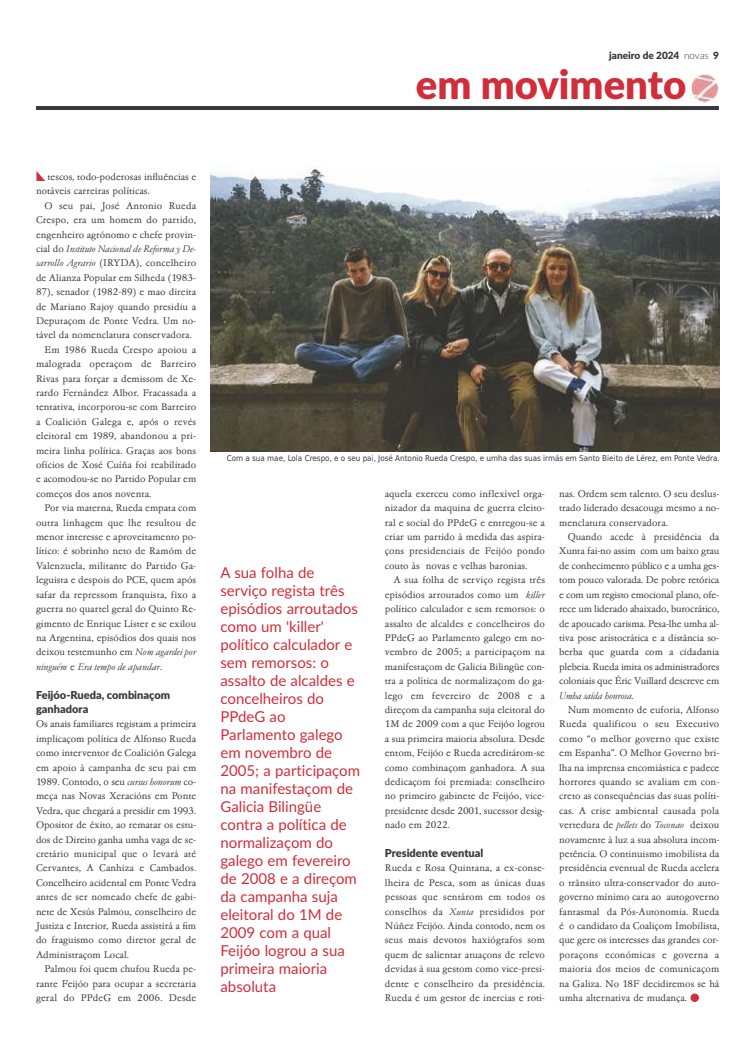
<style>
.page{position:relative;width:755px;height:1049px;background:#fff}
.page>*{position:absolute;margin:0;border:0;box-sizing:border-box;transform-origin:0 0}
.t1{font:900 40px "Lato";color:#d12e3b}
.t2{font:15px/18px "Lato";color:#d12e3b}
.t3{font:900 11px/14.4px "Lato";color:#39383a}
.t4{font:300 10px/14.4px "Garamond No 4 TOT";color:#39383a;text-align:justify}
.t5{font:italic 300 10px "Garamond No 4 TOT";letter-spacing:-.005em;color:#39383a}
.t6{font:900 10px "Lato";color:#39383a}
.t7{font:8px "DejaVu Sans Condensed";color:#39383a}
.s1{font-weight:300}
.s2{font-style:normal}
.s3{font-style:italic}
</style>
<div class="page">
<img style="left:690px;top:74px;width:28px;height:29px">
<hr style="left:36px;top:106px;width:682px;height:4px;background:#39383a">
<img style="left:210px;top:168px;width:508px;height:284px">
<svg style="left:36px;top:171px;width:9px;height:10px"></svg>
<div style="left:690px;top:993px;width:8px;height:9px;background:#d12e3b;border-radius:50%"></div>
<p class="t6" style="left:608px;top:50px;width:111px">janeiro de 2024 <span class="s1">novas</span> 9</p>
<h1 class="t1" style="left:415px;top:62px;width:272px">em movimento</h1>
<p class="t4" style="left:36px;top:169px;width:161px;text-indent:12px">tescos, todo-poderosas influências e notáveis carreiras políticas.</p>
<p class="t4" style="left:45px;top:198px;width:153px">O seu pai, José Antonio Rueda</p>
<p class="t4" style="left:36px;top:213px;width:161px">Crespo, era um homem do partido,</p>
<p class="t4" style="left:36px;top:227px;width:161px">engenheiro agrónomo e chefe provin-</p>
<p class="t5" style="left:36px;top:243px;width:161px"><span class="s2">cial do</span> Instituto Nacional de Reforma y De-</p>
<p class="t4" style="left:36px;top:256px;width:161px"><span class="s3">sarrollo Agrario</span> (IRYDA), concelheiro</p>
<p class="t4" style="left:36px;top:270px;width:161px">de Alianza Popular em Silheda (1983-</p>
<p class="t4" style="left:36px;top:285px;width:161px">87), senador (1982-89) e mao direita</p>
<p class="t4" style="left:36px;top:299px;width:161px">de Mariano Rajoy quando presidiu a</p>
<p class="t4" style="left:36px;top:313px;width:161px">Deputaçom de Ponte Vedra. Um no-</p>
<p class="t4" style="left:36px;top:328px;width:157px">tável da nomenclatura conservadora.</p>
<p class="t4" style="left:45px;top:342px;width:153px">Em 1986 Rueda Crespo apoiou a</p>
<p class="t4" style="left:36px;top:357px;width:161px">malograda operaçom de Barreiro</p>
<p class="t4" style="left:36px;top:371px;width:161px">Rivas para forçar a demissom de Xe-</p>
<p class="t4" style="left:36px;top:385px;width:161px">rardo Fernández Albor. Fracassada a</p>
<p class="t4" style="left:36px;top:400px;width:161px">tentativa, incorporou-se com Barreiro</p>
<p class="t4" style="left:36px;top:414px;width:161px">a Coalición Galega e, após o revés</p>
<p class="t4" style="left:36px;top:429px;width:161px">eleitoral em 1989, abandonou a pri-</p>
<p class="t4" style="left:36px;top:443px;width:161px">meira linha política. Graças aos bons</p>
<p class="t4" style="left:36px;top:457px;width:161px">ofícios de Xosé Cuíña foi reabilitado</p>
<p class="t4" style="left:36px;top:472px;width:161px">e acomodou-se no Partido Popular em</p>
<p class="t4" style="left:36px;top:486px;width:117px">começos dos anos noventa.</p>
<p class="t4" style="left:45px;top:501px;width:153px">Por via materna, Rueda empata com</p>
<p class="t4" style="left:36px;top:515px;width:161px">outra linhagem que lhe resultou de</p>
<p class="t4" style="left:36px;top:529px;width:161px">menor interesse e aproveitamento po-</p>
<p class="t4" style="left:36px;top:544px;width:161px">lítico: é sobrinho neto de Ramóm de</p>
<p class="t4" style="left:36px;top:558px;width:161px">Valenzuela, militante do Partido Ga-</p>
<p class="t4" style="left:36px;top:573px;width:161px">leguista e despois do PCE, quem após</p>
<p class="t4" style="left:36px;top:587px;width:161px">safar da repressom franquista, fixo a</p>
<p class="t4" style="left:36px;top:601px;width:161px">guerra no quartel geral do Quinto Re-</p>
<p class="t4" style="left:36px;top:616px;width:161px">gimento de Enrique Líster e se exilou</p>
<p class="t4" style="left:36px;top:630px;width:161px">na Argentina, episódios dos quais nos</p>
<p class="t4" style="left:36px;top:645px;width:161px">deixou testemunho em <span class="s3">Nom agardei por</span></p>
<p class="t5" style="left:36px;top:660px;width:128px">ninguém <span class="s2">e</span> Era tempo de apandar<span class="s2">.</span></p>
<p class="t3" style="left:36px;top:687px;width:136px">Feijóo-Rueda, combinaçom ganhadora</p>
<p class="t4" style="left:36px;top:717px;width:162px">Os anais familiares registam a primeira implicaçom política de Alfonso Rueda como interventor de Coalición Galega em apoio à campanha de seu pai em 1989. Contodo, o seu <span class="s3">cursus honorum</span> co&shy;meça nas Novas Xeracións em Ponte Vedra, que chegará a presidir em 1993.<br>Opositor de êxito, ao rematar os estu&shy;dos de Direito ganha umha vaga de se&shy;cretário municipal que o levará até Cervantes, A Canhiza e Cambados.<br>Concelheiro acidental em Ponte Vedra antes de ser nomeado chefe de gabi&shy;nete de Xesús Palmou, conselheiro de Justiza e Interior, Rueda assistirá a fim do fraguismo como diretor geral de Administraçom Local.</p>
<p class="t4" style="left:36px;top:961px;width:162px;text-indent:9px">Palmou foi quem chufou Rueda pe&shy;rante Feijóo para ocupar a secretaria geral do PPdeG em 2006. Desde</p>
<p class="t7" style="left:226px;top:453px;width:494px">Com a sua mae, Lola Crespo, e o seu pai, José Antonio Rueda Crespo, e umha das suas irmás em Santo Bieito de Lérez, em Ponte Vedra.</p>
<p class="t2" style="left:220px;top:564px;width:141px">A sua folha de serviço regista três episódios arroutados como um 'killer' político calculador e sem remorsos: o assalto de alcaldes e concelheiros do<br>PPdeG ao<br>Parlamento galego em novembro de<br>2005; a participaçom na manifestaçom de<br>Galicia Bilingüe contra a política de normalizaçom do galego em fevereiro de 2008 e a direçom da campanha suja eleitoral do 1M de<br>2009 com a qual<br>Feijóo logrou a sua primeira maioria absoluta</p>
<p class="t4" style="left:384px;top:486px;width:161px">aquela exerceu como inflexível orga&shy;nizador da maquina de guerra eleito&shy;ral e social do PPdeG e entregou-se a criar um partido à medida das aspira&shy;çons presidenciais de Feijóo pondo couto às novas e velhas baronias.</p>
<p class="t4" style="left:384px;top:573px;width:161px;text-indent:9px">A sua folha de serviço regista três episódios arroutados como um <span class="s3">killer </span>político calculador e sem remorsos: o assalto de alcaldes e concelheiros do PPdeG ao Parlamento galego em no&shy;vembro de 2005; a participaçom na manifestaçom de Galicia Bilingüe con&shy;tra a política de normalizaçom do ga&shy;lego em fevereiro de 2008 e a direçom da campanha suja eleitoral do 1M de 2009 com a que Feijóo logrou a sua primeira maioria absoluta. Desde entom, Feijóo e Rueda acreditárom-se como combinaçom ganhadora. A sua dedicaçom foi premiada: conselheiro no primeiro gabinete de Feijóo, vice&shy;presidente desde 2001, sucessor desig&shy;nado em 2022.</p>
<p class="t3" style="left:384px;top:846px;width:100px">Presidente eventual</p>
<p class="t4" style="left:384px;top:861px;width:161px">Rueda e Rosa Quintana, a ex-conse&shy;lheira de Pesca, som as únicas duas pessoas que sentárom em todos os conselhos da <span class="s3">Xunta</span> presididos por Núñez Feijóo. Ainda contodo, nem os seus mais devotos haxiógrafos som quem de salientar atuaçons de relevo devidas à sua gestom como vice-presi&shy;dente e conselheiro da presidência.<br>Rueda é um gestor de inercias e roti-</p>
<p class="t4" style="left:558px;top:486px;width:161px">nas. Ordem sem talento. O seu deslus&shy;trado liderado desacouga mesmo a no&shy;menclatura conservadora.</p>
<p class="t4" style="left:558px;top:529px;width:161px;text-indent:9px">Quando acede à presidência da Xunta fai-no assim com um baixo grau de conhecimento público e a umha ges&shy;tom pouco valorada. De pobre retórica e com um registo emocional plano, ofe&shy;rece um liderado abaixado, burocrático, de apoucado carisma. Pesa-lhe umha al&shy;tiva pose aristocrática e a distância so&shy;berba que guarda com a cidadania plebeia. Rueda imita os administradores coloniais que Éric Vuillard descreve em <span class="s3">Umha saída honrosa</span>.</p>
<p class="t4" style="left:559px;top:702px;width:161px;text-indent:9px">Num momento de euforia, Alfonso Rueda qualificou o seu Executivo como “o melhor governo que existe em Espanha”. O Melhor Governo bri&shy;lha na imprensa encomiástica e padece horrores quando se avaliam em con&shy;creto as consequências das suas políti&shy;cas. A crise ambiental causada pola vertedura de <span class="s3">pellets</span> do <span class="s3">Toconao</span> deixou novamente à luz a sua absoluta incom&shy;petência. O continuismo imobilista da presidência eventual de Rueda acelera o trânsito ultra-conservador do auto&shy;governo mínimo cara ao autogoverno fantasmal da Pós-Autonomia. Rueda é o candidato da Coaliçom Imobilista, que gere os interesses das grandes cor&shy;poraçons económicas e governa a maioria dos meios de comunicaçom na Galiza. No 18F decidiremos se há umha alternativa de mudança.</p>
</div>
